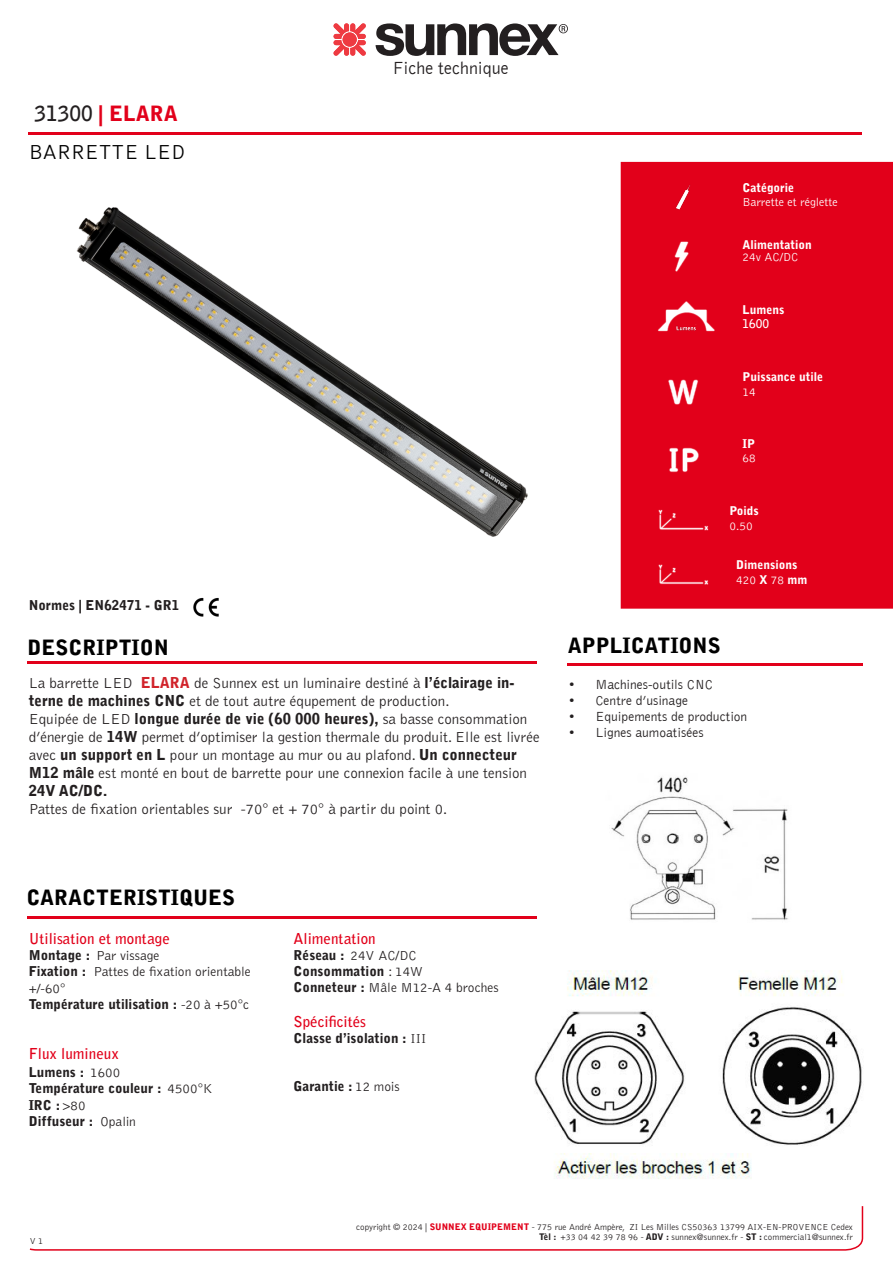
<style>
.page{position:relative;width:893px;height:1263px;background:#fff}
.page>*{position:absolute;margin:0;border:0;box-sizing:border-box;transform-origin:0 0}
.t1{font:900 21px "Bell Gothic Std";color:#000}
.t2{font:900 21px "Bell Gothic Std";color:#e2001a}
.t3{font:300 21px "Bell Gothic Std";color:#000}
.t4{font:300 18px "Bell Gothic";color:#231f20}
.t5{font:300 15px/18px "Bell Gothic Std";color:#231f20}
.t6{font:700 15px "Bell Gothic Std";color:#e2001a}
.t7{font:900 13.5px "Bell Gothic Std";color:#231f20}
.t8{font:300 13.5px/16.2px "Bell Gothic Std";color:#231f20}
.t9{font:300 13.5px "Bell Gothic";color:#231f20}
.t10{font:900 13.5px "Bell Gothic";color:#231f20}
.t11{font:900 12px "Bell Gothic Std";color:#fff}
.t12{font:300 12px "Bell Gothic Std";color:#fff}
.t13{font:700 12px "Bell Gothic Std";color:#fff}
.t14{font:300 9px "Bell Gothic Std";color:#231f20}
.s1{font-family:"Bell Gothic";font-weight:700;color:#231f20}
.s2{font-weight:900}
.s3{font-weight:900;color:#d1232a}
.s4{font-family:"Bell Gothic";font-weight:900}
.s5{font-weight:300}
.s6{font-weight:900;color:#e2001a}
</style>
<div class="page">
<div style="left:621px;top:162px;width:272px;height:446px;background:#e2001a"></div>
<svg style="left:334px;top:23px;width:32px;height:33px"></svg>
<svg style="left:376px;top:23px;width:192px;height:33px"></svg>
<hr style="left:29px;top:132px;width:833px;height:3px;background:#e2001a">
<img style="left:76px;top:207px;width:452px;height:330px">
<img style="left:653px;top:297px;width:66px;height:40px">
<img style="left:649px;top:235px;width:65px;height:41px">
<img style="left:650px;top:371px;width:65px;height:41px">
<div style="left:655px;top:179px;width:56px;height:35px;background:#e2001a"></div>
<img style="left:650px;top:554px;width:65px;height:41px">
<img style="left:650px;top:439px;width:65px;height:41px">
<hr style="left:28px;top:661px;width:509px;height:3px;background:#e2001a">
<hr style="left:567px;top:663px;width:296px;height:2px;background:#e2001a">
<hr style="left:27px;top:916px;width:510px;height:3px;background:#e2001a">
<svg style="left:29px;top:1206px;width:835px;height:45px"></svg>
<img style="left:611px;top:777px;width:177px;height:143px">
<img style="left:193px;top:597px;width:26px;height:20px">
<img style="left:650px;top:500px;width:65px;height:41px">
<img style="left:534px;top:970px;width:328px;height:209px">
<p class="t2" style="left:34px;top:101px;width:145px"><span class="s1">31300</span> | ELARA</p>
<p class="t3" style="left:29px;top:141px;width:158px">BARRETTE LED</p>
<p class="t10" style="left:29px;top:598px;width:152px">Normes | EN62471 - GR1</p>
<p class="t4" style="left:393px;top:58px;width:118px">Fiche technique</p>
<p class="t11" style="left:742px;top:180px;width:53px">Catégorie</p>
<p class="t12" style="left:742px;top:196px;width:97px">Barrette et réglette</p>
<p class="t11" style="left:742px;top:237px;width:71px">Alimentation</p>
<p class="t12" style="left:742px;top:250px;width:57px">24v AC/DC</p>
<p class="t11" style="left:742px;top:302px;width:44px">Lumens</p>
<p class="t13" style="left:742px;top:316px;width:28px">1600</p>
<p class="t11" style="left:742px;top:370px;width:82px">Puissance utile</p>
<p class="t12" style="left:742px;top:385px;width:15px">14</p>
<p class="t11" style="left:742px;top:436px;width:14px">IP</p>
<p class="t12" style="left:742px;top:452px;width:15px">68</p>
<p class="t11" style="left:729px;top:504px;width:31px">Poids</p>
<p class="t12" style="left:729px;top:519px;width:25px">0.50</p>
<p class="t11" style="left:736px;top:558px;width:63px">Dimensions</p>
<p class="t12" style="left:736px;top:573px;width:73px">420 <span class="s2">X</span> 78 <span class="s2">mm</span></p>
<p class="t1" style="left:28px;top:635px;width:143px">DESCRIPTION</p>
<p class="t1" style="left:568px;top:633px;width:154px">APPLICATIONS</p>
<p class="t5" style="left:29px;top:674px;width:513px">La barrette LED <span class="s3">ELARA</span> de Sunnex est un luminaire destiné à <span class="s4">l’éclairage in&shy;terne de machines CNC</span> et de tout autre équpement de production.<br>Equipée de LED <span class="s4">longue durée de vie (60 000 heures),</span> sa basse consommation d’énergie de <span class="s4">14W</span> permet d’optimiser la gestion thermale du produit. Elle est livrée avec <span class="s4">un support en L</span> pour un montage au mur ou au plafond. <span class="s4">Un connecteur M12 mâle</span> est monté en bout de barrette pour une connexion facile à une tension <span class="s4">24V AC/DC.</span></p>
<p class="t5" style="left:29px;top:800px;width:420px">Pattes de fixation orientables sur -70° et + 70° à partir du point 0.</p>
<p class="t9" style="left:568px;top:677px;width:146px">• Machines-outils CNC</p>
<p class="t9" style="left:568px;top:693px;width:121px">• Centre d’usinage</p>
<p class="t9" style="left:568px;top:709px;width:180px">• Equipements de production</p>
<p class="t9" style="left:568px;top:725px;width:137px">• Lignes aumoatisées</p>
<p class="t1" style="left:27px;top:886px;width:210px">CARACTERISTIQUES</p>
<p class="t6" style="left:29px;top:929px;width:143px">Utilisation et montage</p>
<p class="t8" style="left:29px;top:948px;width:132px"><span class="s2">Montage :</span> Par vissage</p>
<p class="t8" style="left:29px;top:964px;width:224px"><span class="s2">Fixation :</span> Pattes de fixation orientable +/-60°</p>
<p class="t7" style="left:29px;top:996px;width:222px">Température utilisation : <span class="s5">-20 à +50°c</span></p>
<p class="t6" style="left:29px;top:1045px;width:92px">Flux lumineux</p>
<p class="t7" style="left:29px;top:1064px;width:93px">Lumens : <span class="s5">1600</span></p>
<p class="t7" style="left:29px;top:1080px;width:185px">Température couleur : <span class="s5">4500°K</span></p>
<p class="t7" style="left:29px;top:1097px;width:58px">IRC : <span class="s5">&gt;80</span></p>
<p class="t7" style="left:29px;top:1113px;width:109px">Diffuseur : <span class="s5">Opalin</span></p>
<p class="t14" style="left:30px;top:1236px;width:15px">V 1</p>
<p class="t6" style="left:294px;top:929px;width:84px">Alimentation</p>
<p class="t8" style="left:294px;top:948px;width:131px"><span class="s2">Réseau :</span> 24V AC/DC<br><span class="s4">Consommation</span> : 14W</p>
<p class="t8" style="left:294px;top:980px;width:207px"><span class="s2">Conneteur :</span> Mâle M12-A 4 broches</p>
<p class="t6" style="left:294px;top:1012px;width:74px">Spécificités</p>
<p class="t7" style="left:294px;top:1030px;width:134px">Classe d’isolation : <span class="s5">III</span></p>
<p class="t7" style="left:294px;top:1078px;width:108px">Garantie : <span class="s5">12 mois</span></p>
<p class="t14" style="left:356px;top:1222px;width:498px">copyright © 2024 | <span class="s6">SUNNEX EQUIPEMENT</span> - 775 rue André Ampère, ZI Les Milles CS50363 13799 AIX-EN-PROVENCE Cedex</p>
<p class="t14" style="left:539px;top:1232px;width:316px"><span class="s2">Tèl :</span> +33 04 42 39 78 96 - <span class="s2">ADV :</span> sunnex@sunnex.fr - <span class="s2">ST :</span> commercial1@sunnex.fr</p>
</div>
